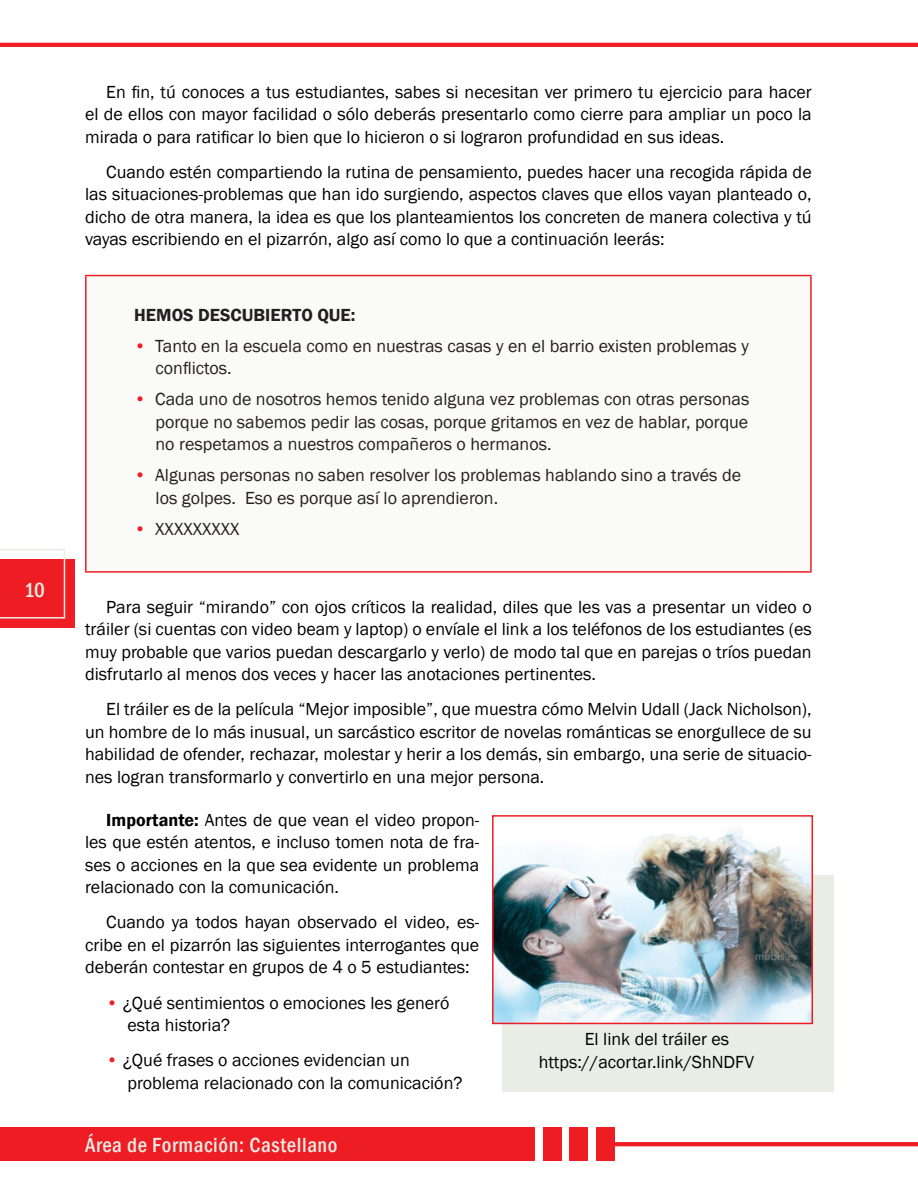
<style>
.page{position:relative;width:918px;height:1188px;background:#fff}
.page>*{position:absolute;margin:0;border:0;box-sizing:border-box;transform-origin:0 0}
.t1{font:500 condensed 21px "Franklin Gothic";letter-spacing:.03em;color:#eaece6}
.t2{font:18px/22.5px "Franklin Gothic";color:#000;text-align:justify}
.t3{font:18px/22.5px "Franklin Gothic";color:#231f20}
.t4{font:600 18px "Franklin Gothic";color:#231f20}
.s1{color:#ee1d23}
.s2{font-weight:600}
</style>
<div class="page">
<hr style="left:0;top:43px;width:918px;height:4px;background:#ee1d23">
<div style="left:0;top:560px;width:75px;height:68px;background:#ee1d23"></div>
<div style="left:0;top:1128px;width:535px;height:33px;background:#ee1d23"></div>
<div style="left:543px;top:1128px;width:18px;height:33px;background:#ee1d23"></div>
<div style="left:570px;top:1128px;width:18px;height:33px;background:#ee1d23"></div>
<div style="left:596px;top:1128px;width:18px;height:33px;background:#ee1d23"></div>
<svg style="left:0;top:549px;width:65px;height:70px"></svg>
<svg style="left:614px;top:1142px;width:304px;height:4px"></svg>
<div style="left:502px;top:875px;width:331px;height:216px;background:#eaece6"></div>
<div style="left:86px;top:276px;width:725px;height:296px;background:#fafaf9"></div>
<hr style="left:85px;top:275px;width:727px;height:1px;background:#ee1d23">
<hr style="left:85px;top:276px;width:2px;height:295px;background:#ee1d23">
<hr style="left:810px;top:276px;width:2px;height:295px;background:#ee1d23">
<hr style="left:85px;top:571px;width:727px;height:2px;background:#ee1d23">
<img style="left:495px;top:827px;width:315px;height:194px">
<div style="left:492px;top:815px;width:321px;height:209px;border:2px solid #ee1d23"></div>
<p class="t1" style="left:24px;top:576px;width:22px">10</p>
<p class="t2" style="left:85px;top:81px;width:728px;text-indent:21px">En fin, tú conoces a tus estudiantes, sabes si necesitan ver primero tu ejercicio para hacer el de ellos con mayor facilidad o sólo deberás presentarlo como cierre para ampliar un poco la mirada o para ratificar lo bien que lo hicieron o si lograron profundidad en sus ideas.</p>
<p class="t2" style="left:85px;top:161px;width:728px;text-indent:21px">Cuando estén compartiendo la rutina de pensamiento, puedes hacer una recogida rápida de las situaciones-problemas que han ido surgiendo, aspectos claves que ellos vayan planteado o, dicho de otra manera, la idea es que los planteamientos los concreten de manera colectiva y tú vayas escribiendo en el pizarrón, algo así como lo que a continuación leerás:</p>
<p class="t4" style="left:134px;top:304px;width:223px">HEMOS DESCUBIERTO QUE:</p>
<p class="t3" style="left:156px;top:335px;width:595px;text-indent:-21px"><span class="s1">•</span> Tanto en la escuela como en nuestras casas y en el barrio existen problemas y conflictos.</p>
<p class="t3" style="left:156px;top:389px;width:595px;text-align:justify;text-indent:-21px"><span class="s1">•</span> Cada uno de nosotros hemos tenido alguna vez problemas con otras personas porque no sabemos pedir las cosas, porque gritamos en vez de hablar, porque no respetamos a nuestros compañeros o hermanos.</p>
<p class="t3" style="left:156px;top:465px;width:587px;text-indent:-21px"><span class="s1">•</span> Algunas personas no saben resolver los problemas hablando sino a través de los golpes. Eso es porque así lo aprendieron.</p>
<p class="t3" style="left:134px;top:518px;width:107px"><span class="s1">•</span> XXXXXXXXX</p>
<p class="t2" style="left:85px;top:596px;width:728px;text-indent:21px">Para seguir “mirando” con ojos críticos la realidad, diles que les vas a presentar un video o tráiler (si cuentas con video beam y laptop) o envíale el link a los teléfonos de los estudiantes (es muy probable que varios puedan descargarlo y verlo) de modo tal que en parejas o tríos puedan disfrutarlo al menos dos veces y hacer las anotaciones pertinentes.</p>
<p class="t2" style="left:85px;top:698px;width:728px;text-indent:21px">El tráiler es de la película “Mejor imposible”, que muestra cómo Melvin Udall (Jack Nicholson), un hombre de lo más inusual, un sarcástico escritor de novelas románticas se enorgullece de su habilidad de ofender, rechazar, molestar y herir a los demás, sin embargo, una serie de situacio&shy;nes logran transformarlo y convertirlo en una mejor persona.</p>
<p class="t2" style="left:85px;top:809px;width:396px;text-indent:21px"><span class="s2">Importante:</span> Antes de que vean el video propon&shy;les que estén atentos, e incluso tomen nota de fra&shy;ses o acciones en la que sea evidente un problema relacionado con la comunicación.</p>
<p class="t2" style="left:85px;top:911px;width:396px;text-indent:21px">Cuando ya todos hayan observado el video, es&shy;cribe en el pizarrón las siguientes interrogantes que deberán contestar en grupos de 4 o 5 estudiantes:</p>
<p class="t2" style="left:128px;top:992px;width:323px;text-indent:-21px"><span class="s1">•</span> ¿Qué sentimientos o emociones les generó esta historia?</p>
<p class="t2" style="left:128px;top:1049px;width:336px;text-indent:-21px"><span class="s1">•</span> ¿Qué frases o acciones evidencian un problema relacionado con la comunicación?</p>
<p class="t1" style="left:85px;top:1131px;width:254px">Área de Formación: Castellano</p>
<p class="t2" style="left:539px;top:1028px;width:217px;text-indent:46px">El link del tráiler es https://acortar.link/ShNDFV</p>
</div>
